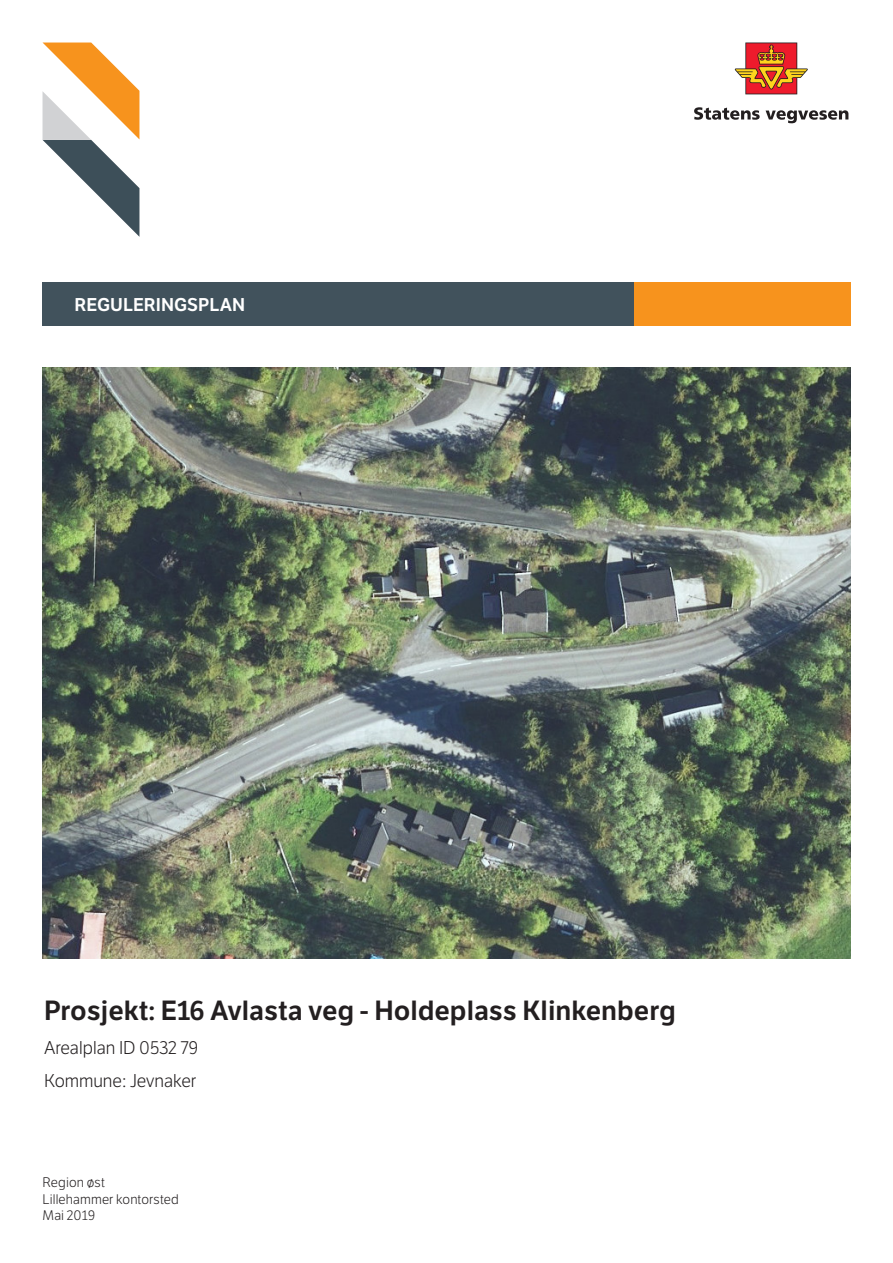
<style>
.page{position:relative;width:893px;height:1263px;background:#fff}
.page>*{position:absolute;margin:0;border:0;box-sizing:border-box;transform-origin:0 0}
.t1{font:600 27px "LFT Etica";color:#231f20}
.t2{font:300 18px/33.6px "LFT Etica";color:#231f20}
.t3{font:600 18px "LFT Etica";color:#fff}
.t4{font:300 13.5px/16.4px "LFT Etica";letter-spacing:.01em;color:#231f20}
</style>
<div class="page">
<svg style="left:694px;top:107px;width:66px;height:13px"></svg>
<svg style="left:766px;top:110px;width:82px;height:13px"></svg>
<svg style="left:735px;top:43px;width:73px;height:51px"></svg>
<svg style="left:43px;top:43px;width:96px;height:194px"></svg>
<div style="left:43px;top:282px;width:591px;height:44px;background:#41525c"></div>
<div style="left:634px;top:282px;width:216px;height:44px;background:#f7931d"></div>
<img style="left:43px;top:368px;width:807px;height:591px">
<p class="t3" style="left:75px;top:293px;width:172px">REGULERINGSPLAN</p>
<p class="t1" style="left:44px;top:994px;width:633px">Prosjekt: E16 Avlasta veg - Holdeplass Klinkenberg</p>
<p class="t2" style="left:44px;top:1031px;width:156px">Arealplan ID 0532 79<br>Kommune: Jevnaker</p>
<p class="t4" style="left:43px;top:1175px;width:138px">Region øst<br>Lillehammer kontorsted<br>Mai 2019</p>
</div>
